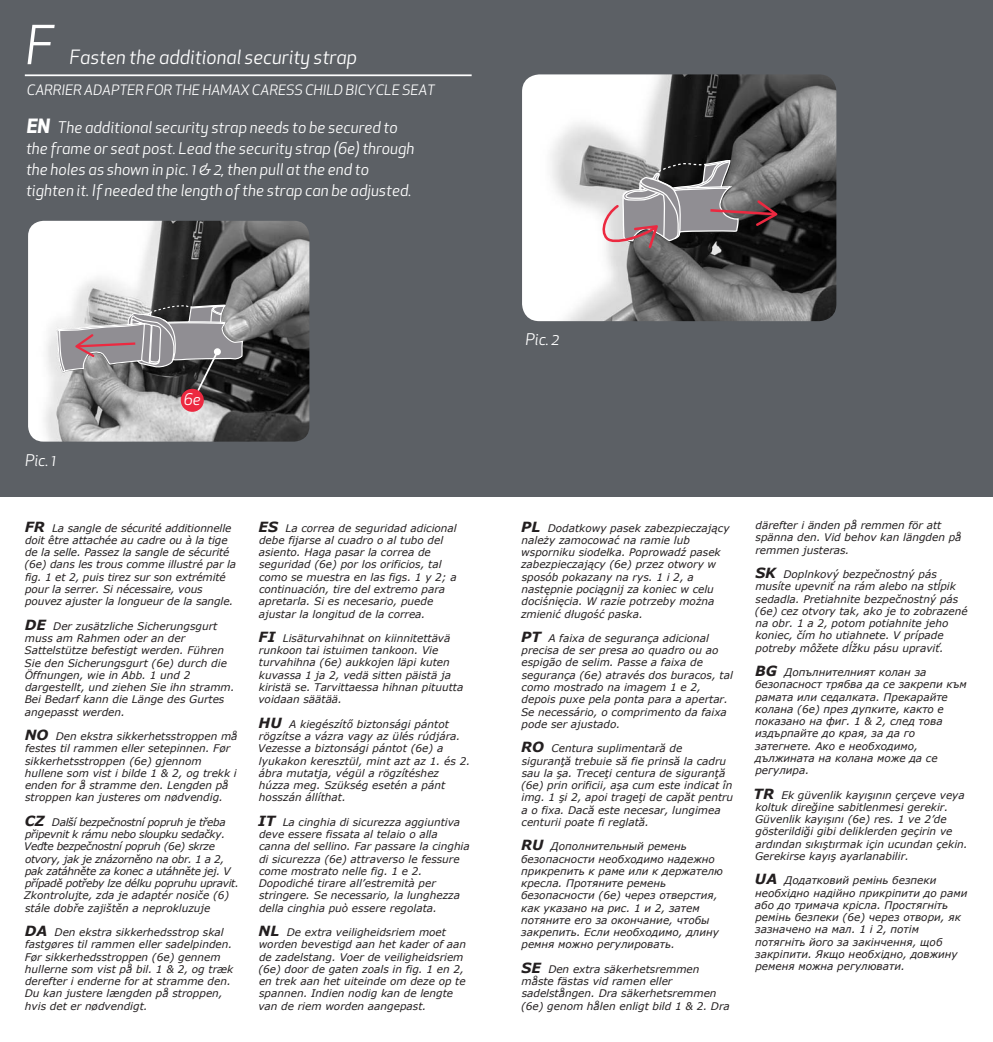
<style>
.page{position:relative;width:993px;height:1042px;background:#fff}
.page>*{position:absolute;margin:0;border:0;box-sizing:border-box;transform-origin:0 0}
.t1{font:italic 52.5px "Apex New";color:#fff}
.t2{font:italic 19.25px "Apex New";color:#fff}
.t3{font:italic 15.75px/21px "Apex New";color:#fff}
.t4{font:italic 14px "Apex New";color:#fff}
.t5{font:italic 700 14px "Verdana";color:#231f20}
.t6{font:italic 10.5px/12.2px "Verdana";color:#231f20}
.t7{font:italic 10.5px/12.2px "Verdana";letter-spacing:-.03em;color:#231f20}
.s1{font-weight:700;font-size:19.25px}
.s2{font-weight:700;font-size:14px}
</style>
<div class="page">
<div style="left:0;top:0;width:992px;height:496px;background:#5c6065"></div>
<img style="left:28px;top:221px;width:281px;height:221px">
<img style="left:522px;top:74px;width:314px;height:247px">
<svg style="left:599px;top:78px;width:178px;height:171px;background:#7b7778"></svg>
<hr style="left:25px;top:74px;width:446px;height:2px;background:#fff">
<svg style="left:56px;top:304px;width:187px;height:117px;background:#908e8f"></svg>
<div style="left:213px;top:348px;width:8px;height:8px;background:#fff;border-radius:3px"></div>
<div style="left:181px;top:389px;width:23px;height:23px;background:#ec2940;border-radius:50%"></div>
<h1 class="t1" style="left:25px;top:12px;width:30px">F</h1>
<h2 class="t2" style="left:69px;top:45px;width:289px">Fasten the additional security strap</h2>
<h3 class="t4" style="left:27px;top:81px;width:18px">Carrier</h3>
<h3 class="t4" style="left:84px;top:81px;width:19px">Adapter</h3>
<h3 class="t4" style="left:146px;top:81px;width:38px">for the</h3>
<h3 class="t4" style="left:202px;top:81px;width:20px">Hamax</h3>
<h3 class="t4" style="left:252px;top:81px;width:18px">Caress</h3>
<h3 class="t4" style="left:305px;top:81px;width:50px">childbicyc</h3>
<h3 class="t4" style="left:384px;top:81px;width:28px">le seat</h3>
<h3 class="t3" style="left:26px;top:116px;width:390px"><span class="s1">EN</span> The additional security strap needs to be secured to the frame or seat post. Lead the security strap (6e) through the holes as shown in pic. 1 &amp; 2, then pull at the end to tighten it. If needed the length of the strap can be adjusted.</h3>
<h3 class="t3" style="left:25px;top:450px;width:33px">Pic. 1</h3>
<h3 class="t3" style="left:184px;top:388px;width:19px">6e</h3>
<p class="t6" style="left:25px;top:522px;width:213px"><span class="s2">FR</span> La sangle de sécurité additionnelle doit être attachée au cadre ou à la tige de la selle. Passez la sangle de sécurité (6e) dans les trous comme illustré par la fig. 1 et 2, puis tirez sur son extrémité pour la serrer. Si nécessaire, vous pouvez ajuster la longueur de la sangle.</p>
<p class="t6" style="left:25px;top:620px;width:211px"><span class="s2">DE</span> Der zusätzliche Sicherungsgurt muss am Rahmen oder an der<br>Sattelstütze befestigt werden. Führen<br>Sie den Sicherungsgurt (6e) durch die<br>Öffnungen, wie in Abb. 1 und 2 dargestellt, und ziehen Sie ihn stramm.<br>Bei Bedarf kann die Länge des Gurtes angepasst werden.</p>
<h3 class="t5" style="left:25px;top:725px;width:13px">NO</h3>
<p class="t6" style="left:25px;top:730px;width:214px;text-indent:31px">Den ekstra sikkerhetsstroppen må festes til rammen eller setepinnen. Før sikkerhetsstroppen (6e) gjennom hullene som vist i bilde 1 &amp; 2, og trekk i enden for å stramme den. Lengden på stroppen kan justeres om nødvendig.</p>
<p class="t7" style="left:24px;top:816px;width:217px"><span class="s2">CZ</span> Další bezpečnostní popruh je třeba připevnit k rámu nebo sloupku sedačky.<br>Veďte bezpečnostní popruh (6e) skrze otvory, jak je znázorněno na obr. 1 a 2, pak zatáhněte za konec a utáhněte jej. V případě potřeby lze délku popruhu upravit.<br>Zkontrolujte, zda je adaptér nosiče (6) stále dobře zajištěn a neprokluzuje</p>
<p class="t6" style="left:25px;top:926px;width:210px"><span class="s2">DA</span> Den ekstra sikkerhedsstrop skal fastgøres til rammen eller sadelpinden.<br>Før sikkerhedsstroppen (6e) gennem hullerne som vist på bil. 1 &amp; 2, og træk derefter i enderne for at stramme den.<br>Du kan justere længden på stroppen, hvis det er nødvendigt.</p>
<h3 class="t5" style="left:258px;top:517px;width:11px">ES</h3>
<p class="t6" style="left:259px;top:522px;width:199px;text-indent:27px">La correa de seguridad adicional debe fijarse al cuadro o al tubo del asiento. Haga pasar la correa de seguridad (6e) por los orificios, tal como se muestra en las figs. 1 y 2; a continuación, tire del extremo para apretarla. Si es necesario, puede ajustar la longitud de la correa.</p>
<p class="t6" style="left:258px;top:632px;width:206px"><span class="s2">FI</span> Lisäturvahihnat on kiinnitettävä runkoon tai istuimen tankoon. Vie turvahihna (6e) aukkojen läpi kuten kuvassa 1 ja 2, vedä sitten päistä ja kiristä se. Tarvittaessa hihnan pituutta voidaan säätää.</p>
<p class="t6" style="left:258px;top:718px;width:213px"><span class="s2">HU</span> A kiegészítő biztonsági pántot rögzítse a vázra vagy az ülés rúdjára.<br>Vezesse a biztonsági pántot (6e) a lyukakon keresztül, mint azt az 1. és 2. ábra mutatja, végül a rögzítéshez húzza meg. Szükség esetén a pánt hosszán állíthat.</p>
<p class="t6" style="left:258px;top:816px;width:213px"><span class="s2">IT</span> La cinghia di sicurezza aggiuntiva deve essere fissata al telaio o alla canna del sellino. Far passare la cinghia di sicurezza (6e) attraverso le fessure come mostrato nelle fig. 1 e 2.<br>Dopodiché tirare all’estremità per stringere. Se necessario, la lunghezza della cinghia può essere regolata.</p>
<h3 class="t5" style="left:258px;top:921px;width:11px">NL</h3>
<p class="t6" style="left:258px;top:926px;width:209px;text-indent:28px">De extra veiligheidsriem moet worden bevestigd aan het kader of aan de zadelstang. Voer de veiligheidsriem (6e) door de gaten zoals in fig. 1 en 2, en trek aan het uiteinde om deze op te spannen. Indien nodig kan de lengte van de riem worden aangepast.</p>
<h3 class="t3" style="left:525px;top:329px;width:35px">Pic. 2</h3>
<h3 class="t5" style="left:521px;top:517px;width:11px">PL</h3>
<p class="t6" style="left:521px;top:522px;width:210px;text-indent:27px">Dodatkowy pasek zabezpieczający należy zamocować na ramie lub wsporniku siodełka. Poprowadź pasek zabezpieczający (6e) przez otwory w sposób pokazany na rys. 1 i 2, a następnie pociągnij za koniec w celu dociśnięcia. W razie potrzeby można zmienić długość paska.</p>
<h3 class="t5" style="left:521px;top:627px;width:12px">PT</h3>
<p class="t6" style="left:521px;top:632px;width:213px;text-indent:27px">A faixa de segurança adicional precisa de ser presa ao quadro ou ao espigão de selim. Passe a faixa de segurança (6e) através dos buracos, tal como mostrado na imagem 1 e 2, depois puxe pela ponta para a apertar.<br>Se necessário, o comprimento da faixa pode ser ajustado.</p>
<p class="t6" style="left:521px;top:742px;width:214px"><span class="s2">RO</span> Centura suplimentară de siguranţă trebuie să fie prinsă la cadru sau la şa. Treceţi centura de siguranţă (6e) prin orificii, aşa cum este indicat în img. 1 şi 2, apoi trageţi de capăt pentru a o fixa. Dacă este necesar, lungimea centurii poate fi reglată.</p>
<p class="t6" style="left:521px;top:840px;width:203px"><span class="s2">RU</span> Дополнительный ремень безопасности необходимо надежно прикрепить к раме или к держателю кресла. Протяните ремень безопасности (6e) через отверстия, как указано на рис. 1 и 2, затем потяните его за окончание, чтобы закрепить. Если необходимо, длину ремня можно регулировать.</p>
<h3 class="t5" style="left:521px;top:958px;width:12px">SE</h3>
<p class="t6" style="left:521px;top:963px;width:210px;text-indent:27px">Den extra säkerhetsremmen måste fästas vid ramen eller sadelstången. Dra säkerhetsremmen (6e) genom hålen enligt bild 1 &amp; 2. Dra</p>
<p class="t6" style="left:755px;top:519px;width:207px">därefter i änden på remmen för att spänna den. Vid behov kan längden på remmen justeras.</p>
<p class="t6" style="left:754px;top:568px;width:214px"><span class="s2">SK</span> Doplnkový bezpečnostný pás musíte upevniť na rám alebo na stĺpik sedadla. Pretiahnite bezpečnostný pás (6e) cez otvory tak, ako je to zobrazené na obr. 1 a 2, potom potiahnite jeho koniec, čím ho utiahnete. V prípade potreby môžete dĺžku pásu upraviť.</p>
<p class="t6" style="left:754px;top:666px;width:213px"><span class="s2">BG</span> Допълнителният колан за безопасност трябва да се закрепи към рамата или седалката. Прекарайте колана (6e) през дупките, както е показано на фиг. 1 &amp; 2, след това издърпайте до края, за да го затегнете. Ако е необходимо, дължината на колана може да се регулира.</p>
<p class="t6" style="left:753px;top:788px;width:216px"><span class="s2">TR</span> Ek güvenlik kayışının çerçeve veya koltuk direğine sabitlenmesi gerekir.<br>Güvenlik kayışını (6e) res. 1 ve 2’de gösterildiği gibi deliklerden geçirin ve ardından sıkıştırmak için ucundan çekin.<br>Gerekirse kayış ayarlanabilir.</p>
<p class="t6" style="left:754px;top:874px;width:214px"><span class="s2">UA</span> Додатковий ремінь безпеки необхідно надійно прикріпити до рами або до тримача крісла. Простягніть ремінь безпеки (6e) через отвори, як зазначено на мал. 1 і 2, потім потягніть його за закінчення, щоб закріпити. Якщо необхідно, довжину ременя можна регулювати.</p>
</div>
